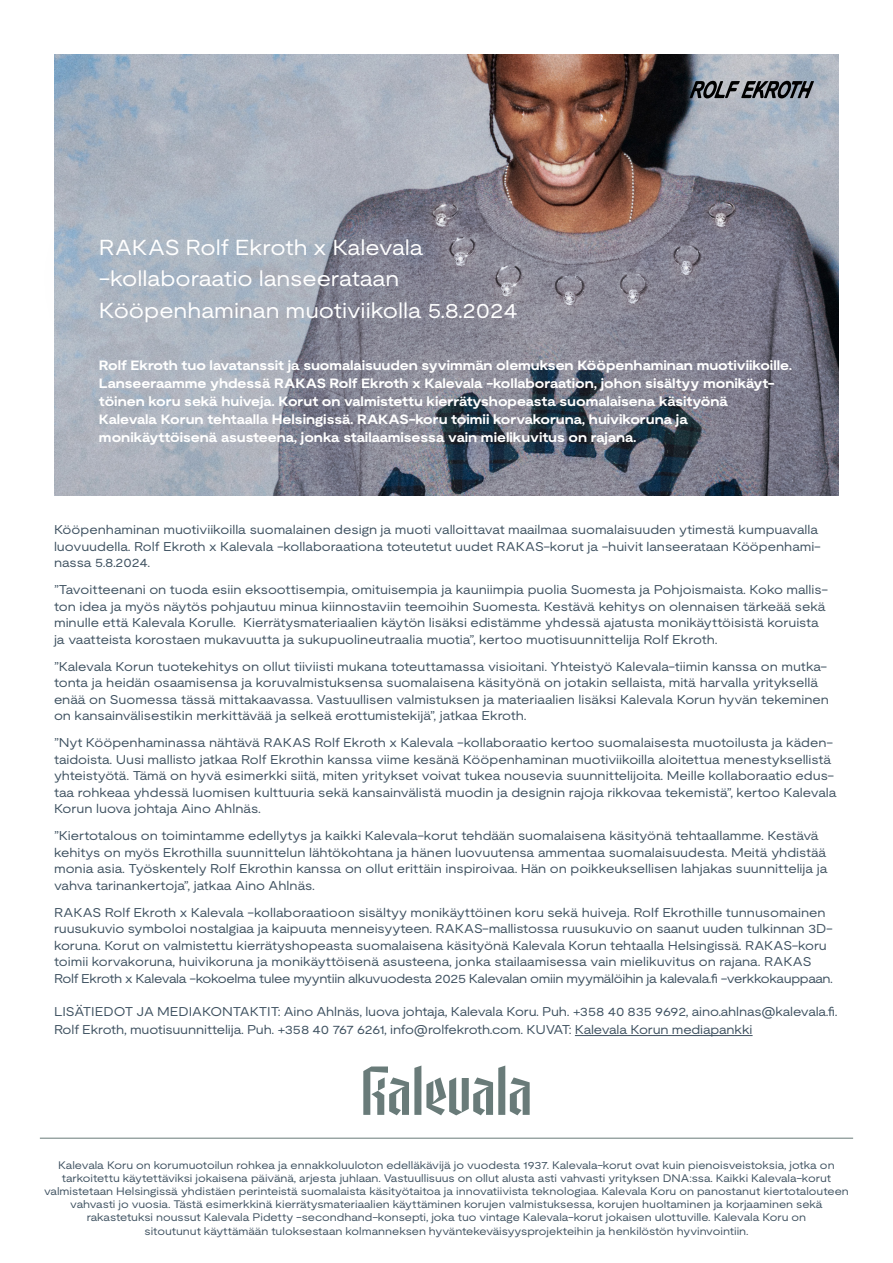
<style>
.page{position:relative;width:893px;height:1263px;background:#fff}
.page>*{position:absolute;margin:0;border:0;box-sizing:border-box;transform-origin:0 0}
.t1{font:expanded 21.75px/31.5px "Moderat";color:#fff}
.t2{font:700 expanded 13.5px/18px "Moderat";color:#fff}
.t3{font:expanded 12.75px/16.5px "Moderat";color:#3e5160}
.t4{font:expanded 10.95px/13.2px "Moderat";color:#3e5160;text-align:center}
</style>
<div class="page">
<img style="left:54px;top:54px;width:785px;height:441px">
<div style="left:3px;top:132px;width:597px;height:296px;background:#231f20;opacity:.33"></div>
<hr style="left:575px;top:1035px;width:178px;height:1px;background:#3e5160">
<hr style="left:40px;top:1138px;width:813px;height:1px;background:#697b79">
<svg style="left:363px;top:1065px;width:167px;height:50px"></svg>
<svg style="left:689px;top:81px;width:125px;height:17px;background:#575a5f"></svg>
<p class="t1" style="left:99px;top:230px;width:420px">RAKAS Rolf Ekroth x Kalevala -kollaboraatio lanseerataan<br>Kööpenhaminan muotiviikolla 5.8.2024</p>
<p class="t2" style="left:99px;top:356px;width:695px">Rolf Ekroth tuo lavatanssit ja suomalaisuuden syvimmän olemuksen Kööpenhaminan muotiviikoille.<br>Lanseeraamme yhdessä RAKAS Rolf Ekroth x Kalevala -kollaboraation, johon sisältyy monikäyt-</p>
<p class="t2" style="left:99px;top:392px;width:631px">töinen koru sekä huiveja. Korut on valmistettu kierrätyshopeasta suomalaisena käsityönä<br>Kalevala Korun tehtaalla Helsingissä. RAKAS-koru toimii korvakoruna, huivikoruna ja monikäyttöisenä asusteena, jonka stailaamisessa vain mielikuvitus on rajana.</p>
<p class="t3" style="left:54px;top:520px;width:768px">Kööpenhaminan muotiviikoilla suomalainen design ja muoti valloittavat maailmaa suomalaisuuden ytimestä kumpuavalla luovuudella. Rolf Ekroth x Kalevala -kollaboraationa toteutetut uudet RAKAS-korut ja -huivit lanseerataan Kööpenhami&shy;nassa 5.8.2024.</p>
<p class="t3" style="left:54px;top:580px;width:776px">”Tavoitteenani on tuoda esiin eksoottisempia, omituisempia ja kauniimpia puolia Suomesta ja Pohjoismaista. Koko mallis&shy;ton idea ja myös näytös pohjautuu minua kiinnostaviin teemoihin Suomesta. Kestävä kehitys on olennaisen tärkeää sekä minulle että Kalevala Korulle. Kierrätysmateriaalien käytön lisäksi edistämme yhdessä ajatusta monikäyttöisistä koruista ja vaatteista korostaen mukavuutta ja sukupuolineutraalia muotia”, kertoo muotisuunnittelija Rolf Ekroth.</p>
<p class="t3" style="left:54px;top:657px;width:777px">”Kalevala Korun tuotekehitys on ollut tiiviisti mukana toteuttamassa visioitani. Yhteistyö Kalevala-tiimin kanssa on mutka&shy;tonta ja heidän osaamisensa ja koruvalmistuksensa suomalaisena käsityönä on jotakin sellaista, mitä harvalla yrityksellä enää on Suomessa tässä mittakaavassa. Vastuullisen valmistuksen ja materiaalien lisäksi Kalevala Korun hyvän tekeminen on kansainvälisestikin merkittävää ja selkeä erottumistekijä”, jatkaa Ekroth.</p>
<p class="t3" style="left:54px;top:733px;width:784px">”Nyt Kööpenhaminassa nähtävä RAKAS Rolf Ekroth x Kalevala -kollaboraatio kertoo suomalaisesta muotoilusta ja käden&shy;taidoista. Uusi mallisto jatkaa Rolf Ekrothin kanssa viime kesänä Kööpenhaminan muotiviikoilla aloitettua menestyksellistä yhteistyötä. Tämä on hyvä esimerkki siitä, miten yritykset voivat tukea nousevia suunnittelijoita. Meille kollaboraatio edus&shy;taa rohkeaa yhdessä luomisen kulttuuria sekä kansainvälistä muodin ja designin rajoja rikkovaa tekemistä”, kertoo Kalevala Korun luova johtaja Aino Ahlnäs.</p>
<p class="t3" style="left:54px;top:826px;width:775px">”Kiertotalous on toimintamme edellytys ja kaikki Kalevala-korut tehdään suomalaisena käsityönä tehtaallamme. Kestävä kehitys on myös Ekrothilla suunnittelun lähtökohtana ja hänen luovuutensa ammentaa suomalaisuudesta. Meitä yhdistää monia asia. Työskentely Rolf Ekrothin kanssa on ollut erittäin inspiroivaa. Hän on poikkeuksellisen lahjakas suunnittelija ja vahva tarinankertoja”, jatkaa Aino Ahlnäs.</p>
<p class="t3" style="left:54px;top:903px;width:781px">RAKAS Rolf Ekroth x Kalevala -kollaboraatioon sisältyy monikäyttöinen koru sekä huiveja. Rolf Ekrothille tunnusomainen ruusukuvio symboloi nostalgiaa ja kaipuuta menneisyyteen. RAKAS-mallistossa ruusukuvio on saanut uuden tulkinnan 3D&shy;koruna. Korut on valmistettu kierrätyshopeasta suomalaisena käsityönä Kalevala Korun tehtaalla Helsingissä. RAKAS-koru toimii korvakoruna, huivikoruna ja monikäyttöisenä asusteena, jonka stailaamisessa vain mielikuvitus on rajana. RAKAS Rolf Ekroth x Kalevala -kokoelma tulee myyntiin alkuvuodesta 2025 Kalevalan omiin myymälöihin ja kalevala.fi -verkkokauppaan.</p>
<p class="t3" style="left:54px;top:1002px;width:785px;line-height:17.7px">LISÄTIEDOT JA MEDIAKONTAKTIT: Aino Ahlnäs, luova johtaja, Kalevala Koru. Puh. +358 40 835 9692, aino.ahlnas@kalevala.fi.<br>Rolf Ekroth, muotisuunnittelija. Puh. +358 40 767 6261, info@rolfekroth.com. KUVAT: Kalevala Korun mediapankki</p>
<p class="t4" style="left:44px;top:1157px;width:806px">Kalevala Koru on korumuotoilun rohkea ja ennakkoluuloton edelläkävijä jo vuodesta 1937. Kalevala-korut ovat kuin pienoisveistoksia, jotka on tarkoitettu käytettäviksi jokaisena päivänä, arjesta juhlaan. Vastuullisuus on ollut alusta asti vahvasti yrityksen DNA:ssa. Kaikki Kalevala-korut valmistetaan Helsingissä yhdistäen perinteistä suomalaista käsityötaitoa ja innovatiivista teknologiaa. Kalevala Koru on panostanut kiertotalouteen vahvasti jo vuosia. Tästä esimerkkinä kierrätysmateriaalien käyttäminen korujen valmistuksessa, korujen huoltaminen ja korjaaminen sekä</p>
<p class="t4" style="left:87px;top:1210px;width:721px">rakastetuksi noussut Kalevala Pidetty -secondhand-konsepti, joka tuo vintage Kalevala-korut jokaisen ulottuville. Kalevala Koru on</p>
<p class="t4" style="left:145px;top:1223px;width:605px">sitoutunut käyttämään tuloksestaan kolmanneksen hyväntekeväisyysprojekteihin ja henkilöstön hyvinvointiin.</p>
</div>
